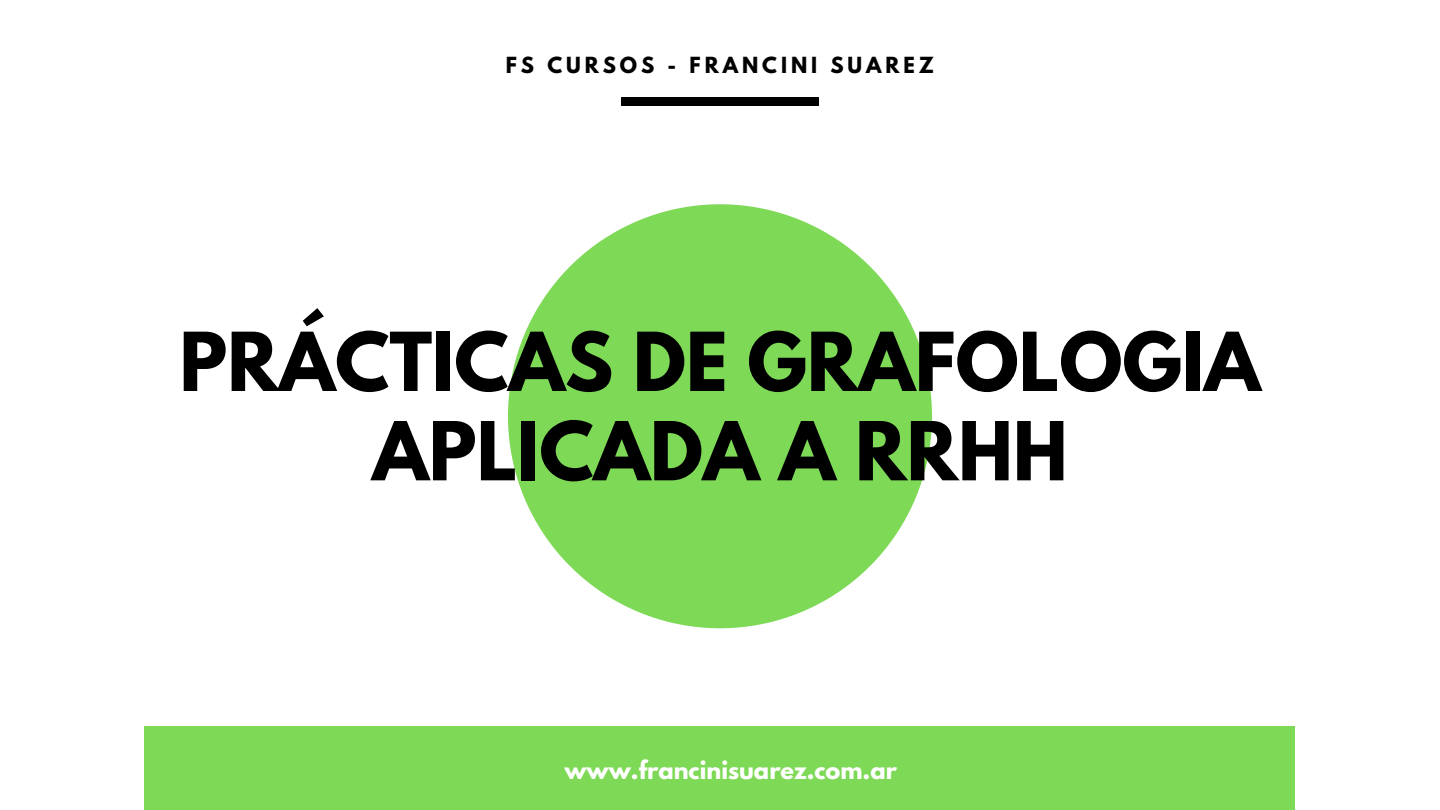
<style>
.page{position:relative;width:1440px;height:810px;background:#fff}
.page>*{position:absolute;margin:0;border:0;box-sizing:border-box;transform-origin:0 0}
.t1{font:700 71.9px/89.4px "League Spartan";color:#000;text-align:center}
.t2{font:700 22.5px "League Spartan";color:#fff}
.t3{font:700 19.7px "League Spartan";letter-spacing:.2em;color:#000}
</style>
<div class="page">
<svg style="left:508px;top:204px;width:424px;height:424px;fill:#7ed957"></svg>
<div style="left:145px;top:727px;width:1150px;height:83px;background:#7ed957"></div>
<div style="left:621px;top:97px;width:197px;height:9px;background:#000"></div>
<p class="t3" style="left:506px;top:55px;width:430px">FS CURSOS - FRANCINI SUAREZ</p>
<p class="t1" style="left:179px;top:327px;width:1083px">PRÁCTICAS DE GRAFOLOGIA<br>APLICADA A RRHH</p>
<p class="t2" style="left:564px;top:759px;width:334px">www.francinisuarez.com.ar</p>
</div>
